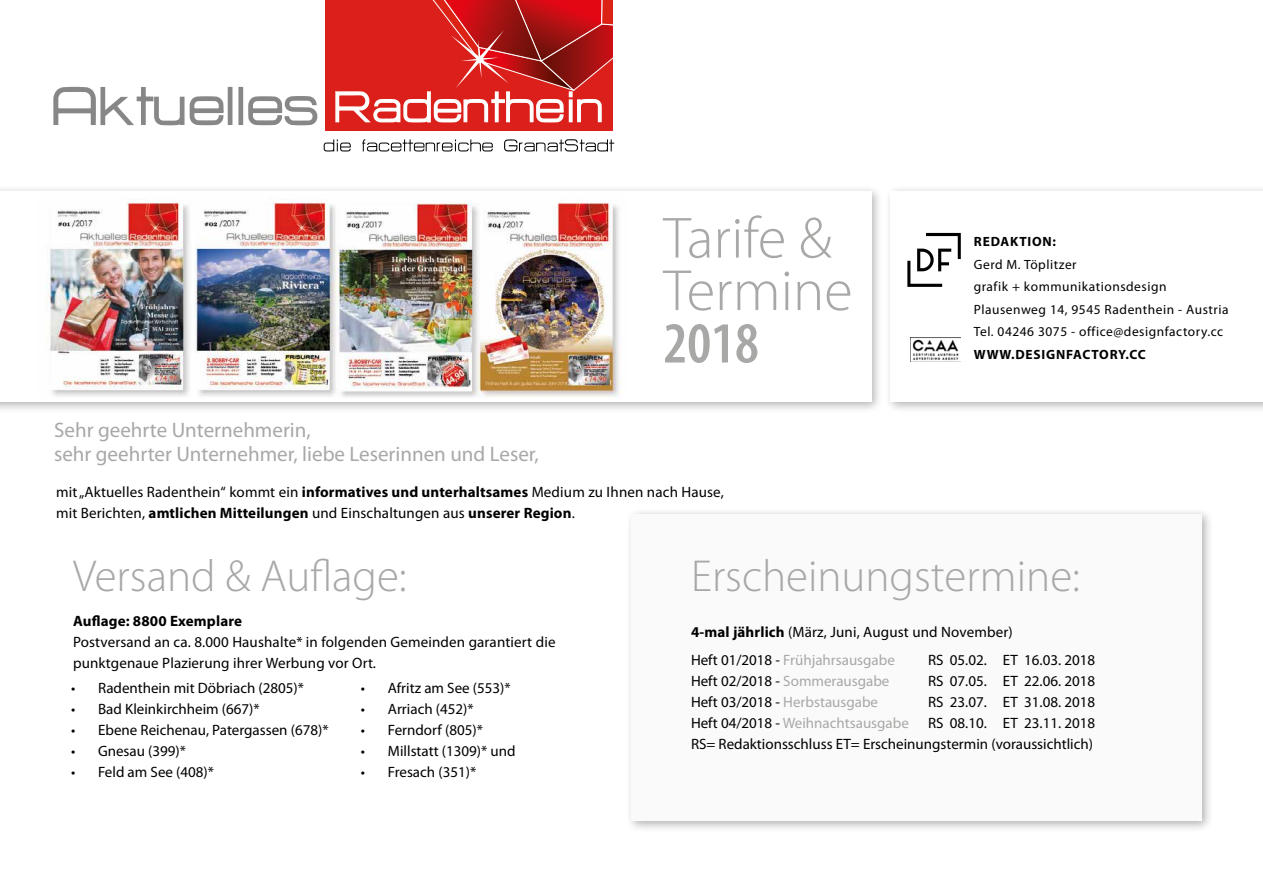
<style>
.page{position:relative;width:1263px;height:893px;background:#fff}
.page>*{position:absolute;margin:0;border:0;box-sizing:border-box;transform-origin:0 0}
.t1{font:300 58.5px/52.5px "Myriad Pro";color:#a8a8a7}
.t2{font:600 condensed 58.5px "Myriad Pro";color:#a8a8a7}
.t3{font:300 45px "Myriad Pro";color:#a8a8a7}
.t4{font:21px/24px "Myriad Pro";color:#a8a8a7}
.t5{font:15px/21px "Myriad Pro";color:#000}
.t6{font:15px "Myriad Pro";color:#a8a8a7}
.t7{font:700 15px "Myriad Pro";letter-spacing:.01em;color:#000}
.t8{font:13.5px/22.5px "Myriad Pro";letter-spacing:.04em;color:#000}
.t9{font:700 13.5px "Myriad Pro";letter-spacing:.06em;color:#000}
.s1{font-weight:700}
.s2{color:#a8a8a7}
.s3{color:#000}
</style>
<div class="page">
<div style="left:625px;top:508px;width:589px;height:325px;background:#000;opacity:.3"></div>
<div style="left:631px;top:514px;width:571px;height:306px;background:#fafafa"></div>
<svg style="left:324px;top:0;width:290px;height:152px"></svg>
<svg style="left:53px;top:86px;width:265px;height:40px"></svg>
<div style="left:0;top:185px;width:884px;height:229px;background:#000;opacity:.3"></div>
<div style="left:0;top:191px;width:871px;height:210px;background:#fff"></div>
<div style="left:885px;top:185px;width:378px;height:229px;background:#000;opacity:.3"></div>
<div style="left:891px;top:191px;width:372px;height:210px;background:#fff"></div>
<img style="left:912px;top:339px;width:47px;height:22px">
<svg style="left:907px;top:233px;width:54px;height:54px"></svg>
<img style="left:46px;top:202px;width:576px;height:196px">
<h3 class="t4" style="left:54px;top:419px;width:486px">Sehr geehrte Unternehmerin,<br>sehr geehrter Unternehmer, liebe Leserinnen und Leser,</h3>
<h1 class="t1" style="left:663px;top:213px;width:191px">Tarife &amp;<br>Termine</h1>
<h1 class="t2" style="left:663px;top:307px;width:97px">2018</h1>
<p class="t5" style="left:56px;top:481px;width:669px">mit „Aktuelles Radenthein“ kommt ein <span class="s1">informatives und unterhaltsames</span> Medium zu Ihnen nach Hause, mit Berichten, <span class="s1">amtlichen Mitteilungen</span> und Einschaltungen aus <span class="s1">unserer Region</span>.</p>
<p class="t9" style="left:974px;top:234px;width:84px">Redaktion:</p>
<p class="t8" style="left:974px;top:253px;width:256px">Gerd M. Töplitzer<br>grafik + kommunikationsdesign Plausenweg 14, 9545 Radenthein - Austria Tel. 04246 3075 - office@designfactory.cc</p>
<p class="t9" style="left:974px;top:347px;width:173px">www.designfactory.cc</p>
<h2 class="t3" style="left:73px;top:551px;width:335px">Versand &amp; Auflage:</h2>
<h2 class="t3" style="left:691px;top:551px;width:390px">Erscheinungstermine:</h2>
<p class="t7" style="left:73px;top:612px;width:171px">Auflage: 8800 Exemplare</p>
<p class="t5" style="left:73px;top:632px;width:484px">Postversand an ca. 8.000 Haushalte* in folgenden Gemeinden garantiert die punktgenaue Plazierung ihrer Werbung vor Ort.</p>
<p class="t5" style="left:71px;top:678px;width:234px">• Radenthein mit Döbriach (2805)*</p>
<p class="t5" style="left:71px;top:699px;width:190px">• Bad Kleinkirchheim (667)*</p>
<p class="t5" style="left:71px;top:720px;width:259px">• Ebene Reichenau, Patergassen (678)*</p>
<p class="t5" style="left:71px;top:741px;width:116px">• Gnesau (399)*</p>
<p class="t5" style="left:71px;top:762px;width:144px">• Feld am See (408)*</p>
<p class="t5" style="left:361px;top:678px;width:151px">• Afritz am See (553)*</p>
<p class="t5" style="left:361px;top:699px;width:114px">• Arriach (452)*</p>
<p class="t5" style="left:361px;top:720px;width:124px">• Ferndorf (805)*</p>
<p class="t5" style="left:361px;top:741px;width:156px">• Millstatt (1309)* und</p>
<p class="t5" style="left:361px;top:762px;width:117px">• Fresach (351)*</p>
<p class="t5" style="left:691px;top:619px;width:323px;line-height:27.5px"><span class="s1">4-mal jährlich</span> (März, Juni, August und November)<br>Heft 01/2018 - <span class="s2">Frühjahrsausgabe</span></p>
<p class="t5" style="left:928px;top:649px;width:169px">RS 05.02. ET 16.03. 2018</p>
<p class="t6" style="left:691px;top:672px;width:200px"><span class="s3">Heft 02/2018 -</span> Sommerausgabe</p>
<p class="t5" style="left:928px;top:670px;width:169px">RS 07.05. ET 22.06. 2018</p>
<p class="t6" style="left:691px;top:693px;width:189px"><span class="s3">Heft 03/2018 -</span> Herbstausgabe</p>
<p class="t5" style="left:928px;top:691px;width:169px">RS 23.07. ET 31.08. 2018</p>
<p class="t6" style="left:691px;top:714px;width:219px"><span class="s3">Heft 04/2018 -</span> Weihnachtsausgabe</p>
<p class="t5" style="left:691px;top:712px;width:406px;text-align:right">RS 08.10. ET 23.11. 2018<br>RS= Redaktionsschluss ET= Erscheinungstermin (voraussichtlich)</p>
</div>
